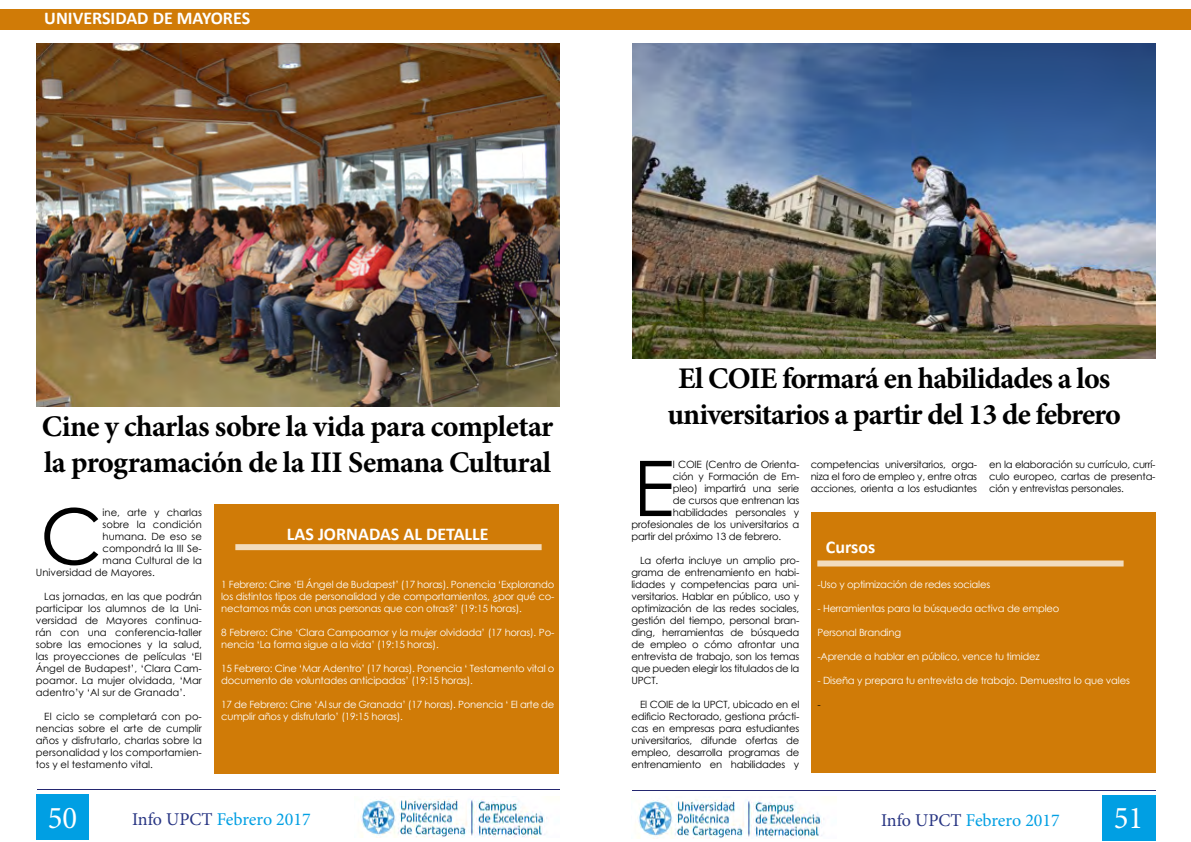
<style>
.page{position:relative;width:1191px;height:842px;background:#fff}
.page>*{position:absolute;margin:0;border:0;box-sizing:border-box;transform-origin:0 0}
.t1{font:76.8px "Century Gothic";color:#000}
.t2{font:31.8px "Minion Pro";color:#fff;scale:.96 1}
.t3{font:700 30px/36px "Minion Pro";letter-spacing:-.025em;color:#000}
.t4{font:700 18px "Calibri";color:#fff}
.t5{font:18px "Minion Pro";color:#009fe3}
.t6{font:10px/12px "Century Gothic";letter-spacing:-.02em;color:#000;text-align:justify}
.t7{font:10px/12px "Century Gothic";letter-spacing:-.02em;color:#fff}
.t8{font:10px "Century Gothic";color:#000}
.s1{color:#283583}
</style>
<div class="page">
<div style="left:37px;top:794px;width:52px;height:45px;background:#009fe3"></div>
<hr style="left:37px;top:789px;width:522px;height:1px;background:#242770">
<hr style="left:633px;top:790px;width:522px;height:1px;background:#242770">
<img style="left:361px;top:799px;width:186px;height:38px">
<div style="left:1102px;top:795px;width:52px;height:46px;background:#009fe3"></div>
<hr style="left:632px;top:790px;width:522px;height:1px;background:#242770">
<img style="left:638px;top:797px;width:186px;height:41px">
<div style="left:0;top:10px;width:1191px;height:20px;background:#d07b07"></div>
<img style="left:36px;top:44px;width:523px;height:363px">
<img style="left:632px;top:44px;width:523px;height:315px">
<div style="left:810px;top:512px;width:345px;height:260px;background:#d07b07"></div>
<div style="left:214px;top:505px;width:345px;height:269px;background:#d07b07"></div>
<div style="left:235px;top:544px;width:306px;height:6px;background:#f2dcbd"></div>
<div style="left:817px;top:560px;width:306px;height:6px;background:#f2dcbd"></div>
<h3 class="t4" style="left:44px;top:7px;width:207px">UNIVERSIDAD DE MAYORES</h3>
<h3 class="t3" style="left:42px;top:408px;width:513px">Cine y charlas sobre la vida para completar la programación de la III Semana Cultural</h3>
<h1 class="t1" style="left:40px;top:483px;width:64px">C</h1>
<p class="t8" style="left:103px;top:505px;width:101px">ine, arte y charlas</p>
<p class="t8" style="left:103px;top:517px;width:101px">sobre la condición</p>
<p class="t8" style="left:103px;top:529px;width:101px">humana. De eso se</p>
<p class="t8" style="left:103px;top:541px;width:101px">compondrá la III Se-</p>
<p class="t8" style="left:103px;top:553px;width:101px">mana Cultural de la</p>
<p class="t8" style="left:36px;top:565px;width:121px">Universidad de Mayores.</p>
<p class="t6" style="left:36px;top:590px;width:168px;text-indent:8px">Las jornadas, en las que podrán participar los alumnos de la Uni&shy;versidad de Mayores continua&shy;rán con una conferencia-taller sobre las emociones y la salud, las proyecciones de películas ‘El Ángel de Budapest’, ‘Clara Cam&shy;poamor. La mujer olvidada, ‘Mar adentro’y ‘Al sur de Granada’.</p>
<p class="t6" style="left:36px;top:710px;width:168px;text-indent:8px">El ciclo se completará con po&shy;nencias sobre el arte de cumplir años y disfrutarlo, charlas sobre la personalidad y los comportamien&shy;tos y el testamento vital.</p>
<h3 class="t4" style="left:287px;top:522px;width:203px">LAS JORNADAS AL DETALLE</h3>
<p class="t7" style="left:221px;top:578px;width:335px;text-align:justify">1 Febrero: Cine ‘El Ángel de Budapest’ (17 horas). Ponencia ‘Explorando los distintos tipos de personalidad y de comportamientos, ¿por qué co&shy;nectamos más con unas personas que con otras?’ (19:15 horas).</p>
<p class="t7" style="left:221px;top:626px;width:335px">8 Febrero: Cine ‘Clara Campoamor y la mujer olvidada’ (17 horas). Po&shy;nencia ‘La forma sigue a la vida’ (19:15 horas).</p>
<p class="t7" style="left:221px;top:662px;width:335px">15 Febrero: Cine ‘Mar Adentro’ (17 horas). Ponencia ‘ Testamento vital o documento de voluntades anticipadas’ (19:15 horas).</p>
<p class="t7" style="left:221px;top:698px;width:335px">17 de Febrero: Cine ‘Al sur de Granada’ (17 horas). Ponencia ‘ El arte de cumplir años y disfrutarlo’ (19:15 horas).</p>
<h3 class="t3" style="left:667px;top:360px;width:455px;text-align:center">El COIE formará en habilidades a los universitarios a partir del 13 de febrero</h3>
<h1 class="t1" style="left:633px;top:435px;width:43px">E</h1>
<p class="t6" style="left:673px;top:458px;width:128px">l COIE (Centro de Orienta-</p>
<p class="t6" style="left:810px;top:458px;width:168px">competencias universitarios, orga&shy;niza el foro de empleo y, entre otras acciones, orienta a los estudiantes</p>
<p class="t6" style="left:989px;top:458px;width:168px">en la elaboración su currículo, currí&shy;culo europeo, cartas de presenta&shy;ción y entrevistas personales.</p>
<p class="t6" style="left:673px;top:470px;width:128px">ción y Formación de Em-</p>
<p class="t6" style="left:673px;top:482px;width:128px">pleo) impartirá una serie</p>
<p class="t6" style="left:673px;top:494px;width:128px">de cursos que entrenan las</p>
<p class="t6" style="left:673px;top:506px;width:128px">habilidades personales y</p>
<p class="t6" style="left:631px;top:518px;width:169px">profesionales de los universitarios a</p>
<p class="t6" style="left:631px;top:530px;width:151px">partir del próximo 13 de febrero.</p>
<p class="t6" style="left:631px;top:554px;width:169px;text-indent:8px">La oferta incluye un amplio pro&shy;grama de entrenamiento en habi&shy;lidades y competencias para uni&shy;versitarios. Hablar en público, uso y optimización de las redes sociales, gestión del tiempo, personal bran&shy;ding, herramientas de búsqueda de empleo o cómo afrontar una entrevista de trabajo, son los temas que pueden elegir los titulados de la UPCT.</p>
<p class="t6" style="left:631px;top:698px;width:169px;text-indent:8px">El COIE de la UPCT, ubicado en el edificio Rectorado, gestiona prácti&shy;cas en empresas para estudiantes universitarios, difunde ofertas de empleo, desarrolla programas de entrenamiento en habilidades y</p>
<h3 class="t4" style="left:826px;top:536px;width:51px">Cursos</h3>
<p class="t7" style="left:817px;top:578px;width:174px">-Uso y optimización de redes sociales</p>
<p class="t7" style="left:817px;top:602px;width:243px">- Herramientas para la búsqueda activa de empleo</p>
<p class="t7" style="left:817px;top:626px;width:85px">Personal Branding</p>
<p class="t7" style="left:817px;top:650px;width:224px">-Aprende a hablar en público, vence tu timidez</p>
<p class="t7" style="left:817px;top:674px;width:314px">- Diseña y prepara tu entrevista de trabajo. Demuestra lo que vales</p>
<p class="t6" style="left:817px;top:698px;width:5px">-</p>
<h2 class="t2" style="left:48px;top:797px;width:32px">50</h2>
<h2 class="t2" style="left:1122px;top:797px;width:17px">3</h2>
<h3 class="t5" style="left:132px;top:807px;width:180px"><span class="s1">Info UPCT</span> Febrero 2017</h3>
<h3 class="t5" style="left:881px;top:808px;width:180px"><span class="s1">Info UPCT</span> Febrero 2017</h3>
<h2 class="t2" style="left:1113px;top:797px;width:32px">51</h2>
</div>
